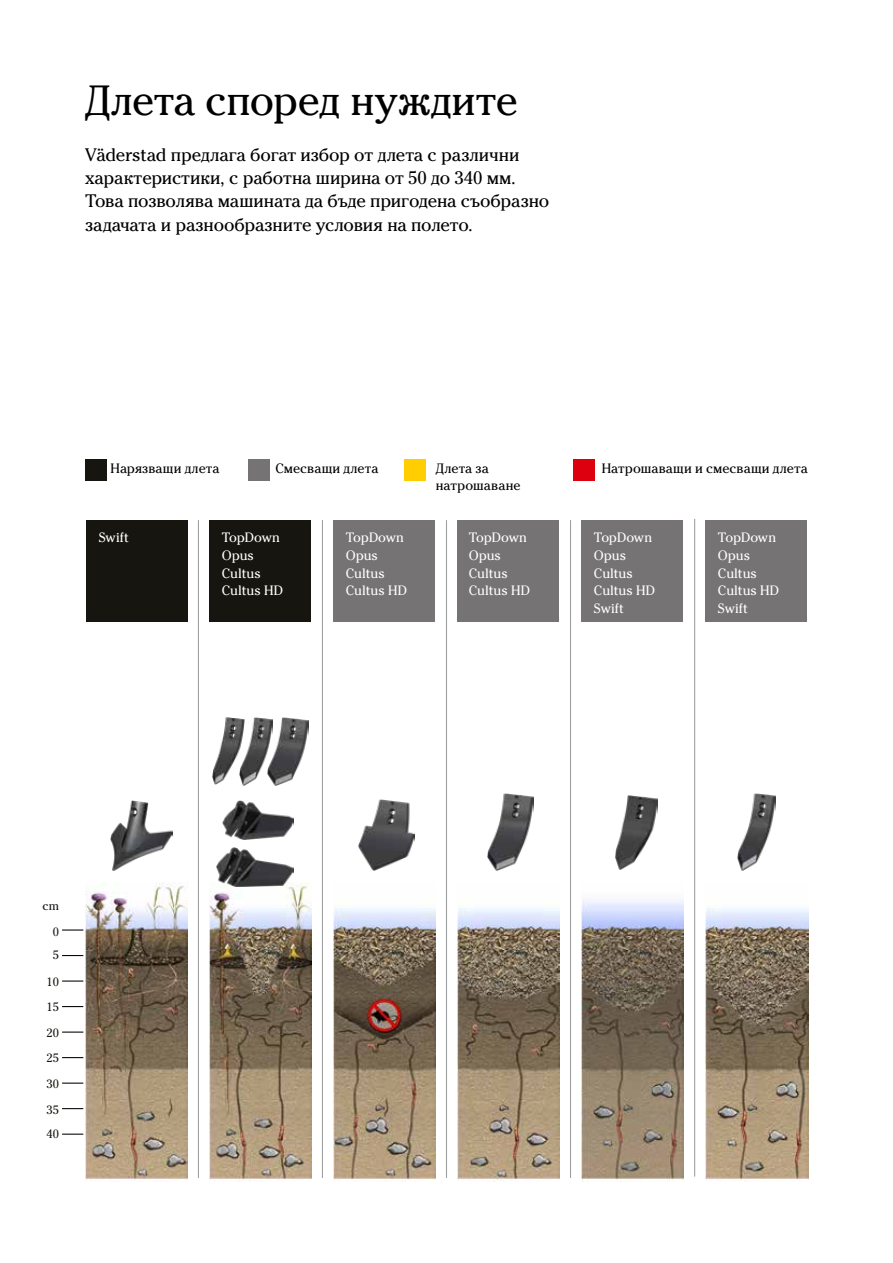
<style>
.page{position:relative;width:893px;height:1263px;background:#fff}
.page>*{position:absolute;margin:0;border:0;box-sizing:border-box;transform-origin:0 0}
.t1{font:42px "Cheltenham EC";letter-spacing:-.01em;color:#000}
.t2{font:18px/23.4px "Cheltenham EC";letter-spacing:-.01em;color:#000}
.t3{font:13.5px/17.5px "Cheltenham EC";letter-spacing:-.005em;color:#fff}
.t4{font:13.5px "Cheltenham EC";letter-spacing:.005em;color:#000}
.t5{font:12px/25.7px "Cheltenham EC";color:#17150f}
</style>
<div class="page">
<div style="left:85px;top:459px;width:21px;height:21px;background:#17150f"></div>
<div style="left:248px;top:459px;width:21px;height:21px;background:#757373"></div>
<div style="left:404px;top:459px;width:22px;height:21px;background:#ffcd00"></div>
<div style="left:574px;top:459px;width:21px;height:21px;background:#dd000f"></div>
<div style="left:86px;top:520px;width:102px;height:102px;background:#17150f"></div>
<div style="left:209px;top:520px;width:102px;height:102px;background:#17150f"></div>
<div style="left:333px;top:520px;width:102px;height:102px;background:#757373"></div>
<div style="left:457px;top:520px;width:102px;height:102px;background:#757373"></div>
<div style="left:705px;top:520px;width:102px;height:102px;background:#757373"></div>
<div style="left:581px;top:520px;width:102px;height:102px;background:#757373"></div>
<img style="left:85px;top:882px;width:103px;height:298px">
<img style="left:209px;top:882px;width:103px;height:298px">
<img style="left:333px;top:908px;width:103px;height:273px">
<img style="left:457px;top:908px;width:103px;height:274px">
<img style="left:581px;top:899px;width:103px;height:283px">
<img style="left:705px;top:908px;width:103px;height:273px">
<img style="left:737px;top:794px;width:38px;height:76px">
<img style="left:222px;top:801px;width:71px;height:38px">
<img style="left:212px;top:717px;width:27px;height:68px">
<img style="left:239px;top:717px;width:28px;height:68px">
<img style="left:267px;top:717px;width:41px;height:69px">
<hr style="left:198px;top:520px;width:1px;height:658px;background:#9d9e9e">
<hr style="left:446px;top:520px;width:1px;height:658px;background:#9d9e9e">
<hr style="left:694px;top:519px;width:1px;height:657px;background:#9d9e9e">
<hr style="left:322px;top:520px;width:1px;height:658px;background:#9d9e9e">
<hr style="left:570px;top:520px;width:1px;height:658px;background:#9d9e9e">
<img style="left:110px;top:800px;width:63px;height:70px">
<img style="left:358px;top:799px;width:56px;height:71px">
<img style="left:487px;top:793px;width:46px;height:77px">
<img style="left:616px;top:795px;width:41px;height:74px">
<img style="left:217px;top:848px;width:76px;height:39px">
<svg style="left:62px;top:929px;width:21px;height:1px"></svg>
<svg style="left:62px;top:955px;width:21px;height:1px"></svg>
<svg style="left:62px;top:980px;width:21px;height:1px"></svg>
<svg style="left:62px;top:1006px;width:21px;height:1px"></svg>
<hr style="left:62px;top:1031px;width:21px;height:2px;background:#000">
<svg style="left:62px;top:1057px;width:21px;height:1px"></svg>
<hr style="left:62px;top:1082px;width:21px;height:2px;background:#000">
<svg style="left:62px;top:1108px;width:21px;height:1px"></svg>
<hr style="left:62px;top:1133px;width:21px;height:2px;background:#000">
<h1 class="t1" style="left:85px;top:75px;width:434px">Длета според нуждите</h1>
<p class="t2" style="left:85px;top:143px;width:466px">Väderstad предлага богат избор от длета с различни характеристики, с работна ширина от 50 до 340 мм.<br>Това позволява машината да бъде пригодена съобразно задачата и разнообразните условия на полето.</p>
<p class="t4" style="left:111px;top:460px;width:110px">Нарязващи длета</p>
<p class="t4" style="left:275px;top:460px;width:105px">Смесващи длета</p>
<p class="t4" style="left:436px;top:460px;width:54px">Длета за</p>
<p class="t4" style="left:602px;top:460px;width:207px">Натрошаващи и смесващи длета</p>
<p class="t4" style="left:436px;top:477px;width:86px">натрошаване</p>
<p class="t3" style="left:99px;top:529px;width:32px">Swift</p>
<p class="t3" style="left:346px;top:529px;width:63px">TopDown<br>Opus<br>Cultus<br>Cultus HD</p>
<p class="t3" style="left:469px;top:529px;width:63px">TopDown<br>Opus<br>Cultus<br>Cultus HD</p>
<p class="t3" style="left:718px;top:529px;width:63px">TopDown<br>Opus<br>Cultus<br>Cultus HD<br>Swift</p>
<p class="t3" style="left:222px;top:529px;width:63px">TopDown<br>Opus<br>Cultus<br>Cultus HD</p>
<p class="t3" style="left:594px;top:529px;width:63px">TopDown<br>Opus<br>Cultus<br>Cultus HD<br>Swift</p>
<p class="t5" style="left:43px;top:893px;width:18px">cm</p>
<p class="t5" style="left:53px;top:942px;width:8px">5</p>
<p class="t5" style="left:47px;top:970px;width:14px;line-height:24.6px">10<br>15</p>
<p class="t5" style="left:47px;top:1020px;width:14px;text-align:justify">20<br>25<br>30<br>35</p>
<p class="t5" style="left:47px;top:1121px;width:14px">40</p>
<p class="t5" style="left:53px;top:919px;width:8px">0</p>
</div>
